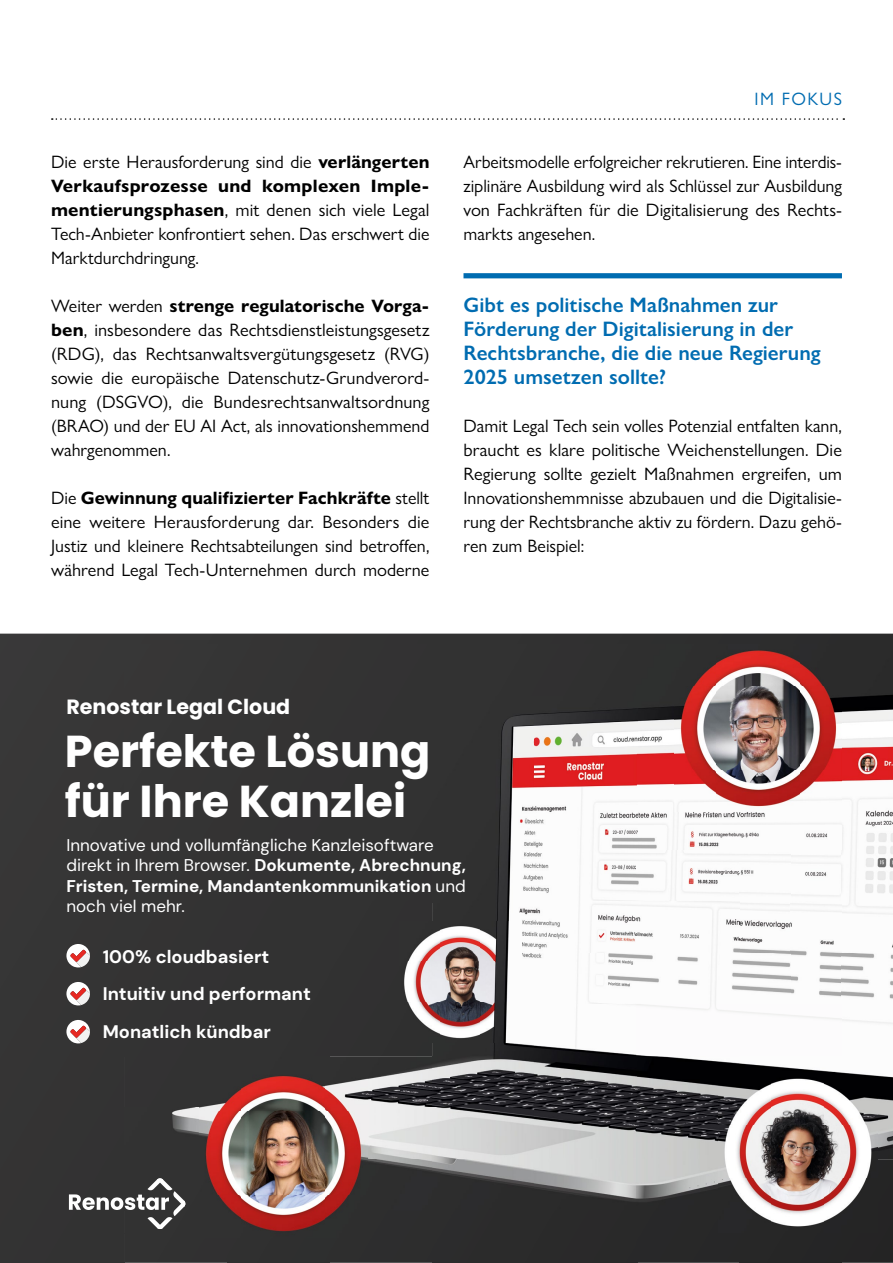
<style>
.page{position:relative;width:893px;height:1263px;background:#fff}
.page>*{position:absolute;margin:0;border:0;box-sizing:border-box;transform-origin:0 0}
.t1{font:700 44.55px/49.5px "Poppins";color:#fff}
.h2_ZwischenU{font:600 21px/24px "Gill Sans Nova";color:#006cb1}
.t2{font:700 20.55px "Poppins";color:#fff}
.t3{font:700 18.15px/37.2px "DM Sans 18 pt";color:#fff}
.t4{font:18px/24px "Gill Sans Nova";color:#000;text-align:justify}
.t5{font:18px "Gill Sans Nova";color:#006cb1}
.t6{font:16.95px/20.4px "DM Sans 18 pt";color:#fff}
.s1{font-weight:700}
</style>
<div class="page">
<svg style="left:52px;top:118px;width:792px;height:2px"></svg>
<div style="left:463px;top:273px;width:379px;height:5px;background:#006cb1"></div>
<div style="left:0;top:634px;width:893px;height:629px;background:#353535"></div>
<img style="left:125px;top:645px;width:512px;height:205px">
<img style="left:637px;top:645px;width:37px;height:102px">
<img style="left:842px;top:645px;width:51px;height:617px">
<img style="left:637px;top:747px;width:51px;height:103px">
<img style="left:688px;top:812px;width:103px;height:38px">
<img style="left:791px;top:812px;width:51px;height:193px">
<img style="left:125px;top:850px;width:666px;height:103px">
<div style="left:125px;top:953px;width:275px;height:52px;background:#323232"></div>
<img style="left:521px;top:953px;width:270px;height:52px">
<img style="left:125px;top:1005px;width:717px;height:51px">
<div style="left:125px;top:1056px;width:102px;height:52px;background:#323232"></div>
<img style="left:227px;top:1056px;width:103px;height:14px">
<img style="left:330px;top:1056px;width:409px;height:52px">
<img style="left:739px;top:1056px;width:103px;height:16px">
<img style="left:125px;top:1108px;width:75px;height:70px">
<img style="left:367px;top:1108px;width:351px;height:103px">
<div style="left:125px;top:1235px;width:102px;height:27px;background:#313131"></div>
<div style="left:227px;top:1237px;width:103px;height:25px;background:#2f2f2f"></div>
<div style="left:330px;top:1211px;width:409px;height:51px;background:#2b2b2b"></div>
<div style="left:739px;top:1232px;width:103px;height:30px;background:#262626"></div>
<img style="left:400px;top:921px;width:121px;height:122px">
<svg style="left:66px;top:944px;width:24px;height:23px"></svg>
<svg style="left:66px;top:982px;width:24px;height:23px"></svg>
<svg style="left:66px;top:1020px;width:24px;height:23px"></svg>
<img style="left:200px;top:1070px;width:167px;height:167px">
<img style="left:674px;top:644px;width:168px;height:168px">
<img style="left:718px;top:1072px;width:160px;height:160px">
<svg style="left:69px;top:1178px;width:188px;height:57px;background:#5a4d4d"></svg>
<p class="t4" style="left:51px;top:150px;width:380px">Die erste Herausforderung sind die <span class="s1">verlängerten Verkaufsprozesse und komplexen Imple&shy;mentierungsphasen</span>, mit denen sich viele Legal Tech-Anbieter konfrontiert sehen. Das erschwert die Marktdurchdringung.</p>
<p class="t4" style="left:51px;top:294px;width:380px">Weiter werden <span class="s1">strenge regulatorische Vorga&shy;ben</span>, insbesondere das Rechtsdienstleistungsgesetz (RDG), das Rechtsanwaltsvergütungsgesetz (RVG) sowie die europäische Datenschutz-Grundverord&shy;nung (DSGVO), die Bundesrechtsanwaltsordnung (BRAO) und der EU AI Act, als innovationshemmend wahrgenommen.</p>
<p class="t4" style="left:51px;top:486px;width:380px">Die <span class="s1">Gewinnung qualifizierter Fachkräfte</span> stellt eine weitere Herausforderung dar. Besonders die Justiz und kleinere Rechtsabteilungen sind betroffen, während Legal Tech-Unternehmen durch moderne</p>
<p class="t5" style="left:754px;top:87px;width:51px">Im Fokus</p>
<p class="t4" style="left:463px;top:150px;width:380px">Arbeitsmodelle erfolgreicher rekrutieren. Eine interdis&shy;ziplinäre Ausbildung wird als Schlüssel zur Ausbildung von Fachkräften für die Digitalisierung des Rechts&shy;markts angesehen.</p>
<p class="h2_ZwischenU" style="left:463px;top:293px;width:359px">Gibt es politische Maßnahmen zur Förderung der Digitalisierung in der Rechtsbranche, die die neue Regierung 2025 umsetzen sollte?</p>
<p class="t4" style="left:463px;top:414px;width:380px">Damit Legal Tech sein volles Potenzial entfalten kann, braucht es klare politische Weichenstellungen. Die Regierung sollte gezielt Maßnahmen ergreifen, um Innovationshemmnisse abzubauen und die Digitalisie&shy;rung der Rechtsbranche aktiv zu fördern. Dazu gehö&shy;ren zum Beispiel:</p>
<p class="t2" style="left:66px;top:695px;width:225px">Renostar Legal Cloud</p>
<p class="t1" style="left:65px;top:727px;width:367px">Perfekte Lösung für Ihre Kanzlei</p>
<p class="t6" style="left:66px;top:835px;width:401px">Innovative und vollumfängliche Kanzleisoftware direkt in Ihrem Browser. <span class="s1">Dokumente, Abrechnung, Fristen, Termine, Mandantenkommunikation</span> und noch viel mehr.</p>
<p class="t3" style="left:103px;top:938px;width:210px">100% cloudbasiert<br>Intuitiv und performant</p>
<p class="t3" style="left:103px;top:1012px;width:170px">Monatlich kündbar</p>
</div>
